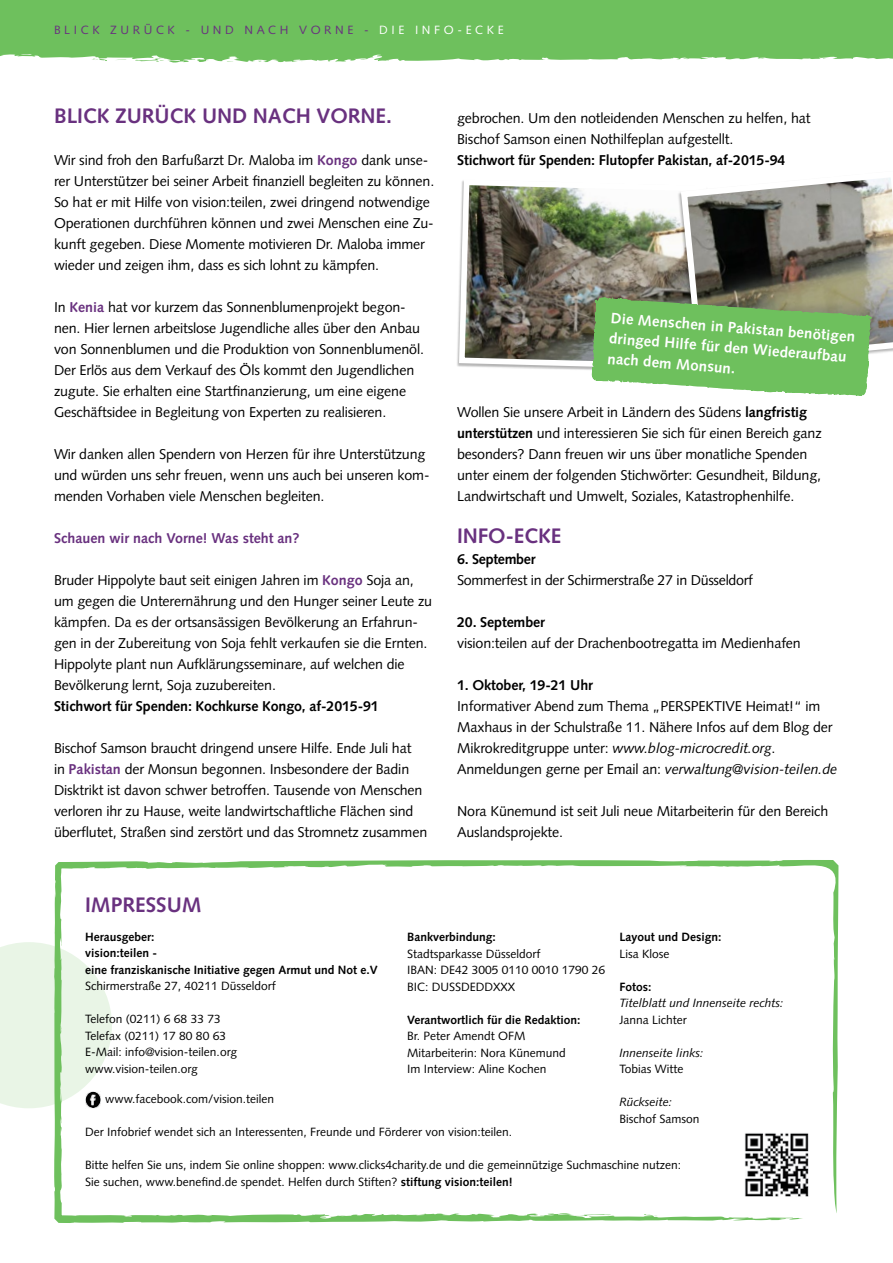
<style>
.page{position:relative;width:893px;height:1263px;background:#fff}
.page>*{position:absolute;margin:0;border:0;box-sizing:border-box;transform-origin:0 0}
.Copytext{font:700 21px "Syntax LT Std";letter-spacing:-.005em;color:#69317f}
.t1{font:700 15px/20.9px "Syntax LT Std";color:#fff}
.Copytext-2{font:14.25px/21px "Syntax LT Std";letter-spacing:-.01em;color:#000}
.Copytext-3{font:700 14.25px "Syntax LT Std";letter-spacing:-.01em;color:#000}
.Copytext-4{font:700 14.25px "Syntax LT Std";color:#69317f}
.Impressum{font:12px/16.5px "Syntax LT Std";color:#000}
.Impressum-2{font:700 12px "Syntax LT Std";color:#000}
.Impressum-3{font:italic 12px "Syntax LT Std";color:#000}
.t2{font:12px "Syntax LT Std";letter-spacing:.3em;color:#69317f}
.s1{color:#fff}
.s2{font-weight:700;color:#69317f}
.s3{font-weight:700}
.s4{font-style:italic}
</style>
<div class="page">
<div style="left:0;top:0;width:893px;height:53px;background:#6ec05d"></div>
<svg style="left:0;top:53px;width:893px;height:10px"></svg>
<svg style="left:54px;top:860px;width:785px;height:363px"></svg>
<svg style="left:0;top:942px;width:112px;height:166px;background:#e4f2e0"></svg>
<img style="left:85px;top:1092px;width:16px;height:16px">
<img style="left:736px;top:1124px;width:82px;height:82px">
<svg style="left:583px;top:53px;width:298px;height:10px"></svg>
<svg style="left:356px;top:295px;width:246px;height:928px"></svg>
<img style="left:462px;top:178px;width:431px;height:241px">
<p class="t2" style="left:54px;top:23px;width:451px">BLICK ZURÜCK - UND NACH VORNE - <span class="s1">DIE INFO-ECKE</span></p>
<p class="Copytext" style="left:54px;top:104px;width:339px">BLICK ZURÜCK UND NACH VORNE.</p>
<p class="Copytext-2" style="left:54px;top:150px;width:382px">Wir sind froh den Barfußarzt Dr. Maloba im <span class="s2">Kongo</span> dank unse&shy;rer Unterstützer bei seiner Arbeit finanziell begleiten zu können.<br>So hat er mit Hilfe von vision:teilen, zwei dringend notwendige Operationen durchführen können und zwei Menschen eine Zu&shy;kunft gegeben. Diese Momente motivieren Dr. Maloba immer wieder und zeigen ihm, dass es sich lohnt zu kämpfen.</p>
<p class="Copytext-2" style="left:54px;top:297px;width:371px">In <span class="s2">Kenia</span> hat vor kurzem das Sonnenblumenprojekt begon&shy;nen. Hier lernen arbeitslose Jugendliche alles über den Anbau von Sonnenblumen und die Produktion von Sonnenblumenöl.<br>Der Erlös aus dem Verkauf des Öls kommt den Jugendlichen zugute. Sie erhalten eine Startfinanzierung, um eine eigene Geschäftsidee in Begleitung von Experten zu realisieren.</p>
<p class="Copytext-2" style="left:54px;top:444px;width:377px">Wir danken allen Spendern von Herzen für ihre Unterstützung und würden uns sehr freuen, wenn uns auch bei unseren kom&shy;menden Vorhaben viele Menschen begleiten.</p>
<p class="Copytext-4" style="left:54px;top:530px;width:247px">Schauen wir nach Vorne! Was steht an?</p>
<p class="Copytext-2" style="left:54px;top:570px;width:380px">Bruder Hippolyte baut seit einigen Jahren im <span class="s2">Kongo</span> Soja an, um gegen die Unterernährung und den Hunger seiner Leute zu kämpfen. Da es der ortsansässigen Bevölkerung an Erfahrun&shy;gen in der Zubereitung von Soja fehlt verkaufen sie die Ernten.<br>Hippolyte plant nun Aufklärungsseminare, auf welchen die Bevölkerung lernt, Soja zuzubereiten.</p>
<p class="Copytext-3" style="left:54px;top:698px;width:326px">Stichwort für Spenden: Kochkurse Kongo, af-2015-91</p>
<p class="Copytext-2" style="left:54px;top:738px;width:375px">Bischof Samson braucht dringend unsere Hilfe. Ende Juli hat<br>in <span class="s2">Pakistan</span> der Monsun begonnen. Insbesondere der Badin Disktrikt ist davon schwer betroffen. Tausende von Menschen verloren ihr zu Hause, weite landwirtschaftliche Flächen sind überflutet, Straßen sind zerstört und das Stromnetz zusammen</p>
<p class="Copytext" style="left:85px;top:893px;width:118px">IMPRESSUM</p>
<p class="Copytext-2" style="left:457px;top:108px;width:355px">gebrochen. Um den notleidenden Menschen zu helfen, hat<br>Bischof Samson einen Nothilfeplan aufgestellt.</p>
<p class="Copytext-3" style="left:457px;top:152px;width:330px">Stichwort für Spenden: Flutopfer Pakistan, af-2015-94</p>
<p class="t1" style="left:612px;top:306px;width:246px;rotate:5deg">Die Menschen in Pakistan benötigen dringed Hilfe für den Wiederaufbau nach dem Monsun.</p>
<p class="Copytext-2" style="left:457px;top:402px;width:366px">Wollen Sie unsere Arbeit in Ländern des Südens <span class="s3">langfristig unterstützen</span> und interessieren Sie sich für einen Bereich ganz besonders? Dann freuen wir uns über monatliche Spenden unter einem der folgenden Stichwörter: Gesundheit, Bildung, Landwirtschaft und Umwelt, Soziales, Katastrophenhilfe.</p>
<p class="Copytext" style="left:457px;top:524px;width:106px">INFO-ECKE</p>
<p class="Copytext-3" style="left:457px;top:551px;width:80px">6. September</p>
<p class="Copytext-2" style="left:457px;top:570px;width:297px">Sommerfest in der Schirmerstraße 27 in Düsseldorf</p>
<p class="Copytext-3" style="left:457px;top:614px;width:89px">20. September</p>
<p class="Copytext-2" style="left:457px;top:633px;width:345px">vision:teilen auf der Drachenbootregatta im Medienhafen</p>
<p class="Copytext-2" style="left:457px;top:675px;width:377px"><span class="s3">1. Oktober, 19-21 Uhr<br></span>Informativer Abend zum Thema „PERSPEKTIVE Heimat!“ im Maxhaus in der Schulstraße 11. Nähere Infos auf dem Blog der Mikrokreditgruppe unter: <span class="s4">www.blog-microcredit.org</span>.</p>
<p class="Copytext-2" style="left:457px;top:759px;width:382px">Anmeldungen gerne per Email an: <span class="s4">verwaltung@vision-teilen.de</span></p>
<p class="Copytext-2" style="left:457px;top:801px;width:373px">Nora Künemund ist seit Juli neue Mitarbeiterin für den Bereich<br>Auslandsprojekte.</p>
<p class="Impressum-2" style="left:85px;top:930px;width:71px">Herausgeber:</p>
<p class="Impressum-2" style="left:85px;top:946px;width:74px">vision:teilen -</p>
<p class="Impressum-2" style="left:85px;top:963px;width:294px">eine franziskanische Initiative gegen Armut und Not e.V</p>
<p class="Impressum" style="left:85px;top:978px;width:192px">Schirmerstraße 27, 40211 Düsseldorf</p>
<p class="Impressum" style="left:85px;top:1011px;width:142px">Telefon (0211) 6 68 33 73<br>Telefax (0211) 17 80 80 63</p>
<p class="Impressum" style="left:85px;top:1044px;width:153px">E-Mail: info@vision-teilen.org www.vision-teilen.org</p>
<p class="Impressum" style="left:105px;top:1090px;width:171px">www.facebook.com/vision.teilen</p>
<p class="Impressum" style="left:85px;top:1124px;width:428px">Der Infobrief wendet sich an Interessenten, Freunde und Förderer von vision:teilen.</p>
<p class="Impressum" style="left:85px;top:1157px;width:598px">Bitte helfen Sie uns, indem Sie online shoppen: www.clicks4charity.de und die gemeinnützige Suchmaschine nutzen:</p>
<p class="Impressum" style="left:85px;top:1173px;width:429px">Sie suchen, www.benefind.de spendet. Helfen durch Stiften? <span class="s3">stiftung vision:teilen!</span></p>
<p class="Impressum-2" style="left:407px;top:930px;width:90px">Bankverbindung:</p>
<p class="Impressum" style="left:407px;top:945px;width:135px">Stadtsparkasse Düsseldorf</p>
<p class="Impressum" style="left:407px;top:962px;width:200px">IBAN: DE42 3005 0110 0010 1790 26</p>
<p class="Impressum" style="left:407px;top:978px;width:109px">BIC: DUSSDEDDXXX</p>
<p class="Impressum-2" style="left:407px;top:1013px;width:175px">Verantwortlich für die Redaktion:</p>
<p class="Impressum" style="left:407px;top:1028px;width:120px">Br. Peter Amendt OFM</p>
<p class="Impressum" style="left:407px;top:1044px;width:160px">Mitarbeiterin: Nora Künemund</p>
<p class="Impressum" style="left:407px;top:1061px;width:141px">Im Interview: Aline Kochen</p>
<p class="Impressum-2" style="left:619px;top:930px;width:104px">Layout und Design:</p>
<p class="Impressum" style="left:619px;top:945px;width:52px">Lisa Klose</p>
<p class="Impressum-2" style="left:619px;top:980px;width:33px">Fotos:</p>
<p class="Impressum-3" style="left:619px;top:996px;width:166px">Titelblatt und Innenseite rechts:</p>
<p class="Impressum" style="left:619px;top:1011px;width:69px">Janna Lichter</p>
<p class="Impressum-3" style="left:619px;top:1045px;width:86px">Innenseite links:</p>
<p class="Impressum" style="left:619px;top:1061px;width:66px">Tobias Witte</p>
<p class="Impressum-3" style="left:619px;top:1095px;width:54px">Rückseite:</p>
<p class="Impressum" style="left:619px;top:1110px;width:82px">Bischof Samson</p>
</div>
